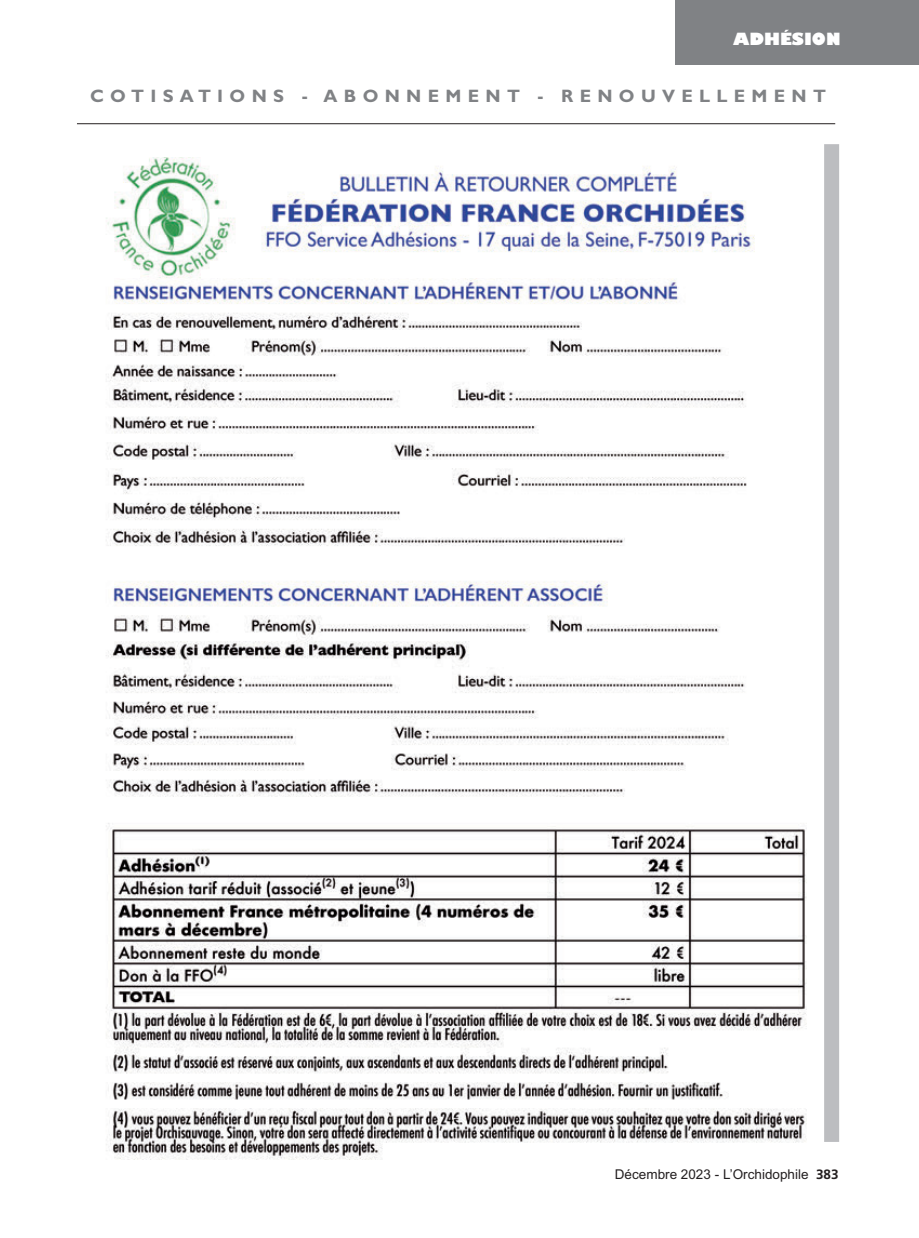
<style>
.page{position:relative;width:919px;height:1238px;background:#fff}
.page>*{position:absolute;margin:0;border:0;box-sizing:border-box;transform-origin:0 0}
.t1{font:700 18px "Gill Sans";letter-spacing:.35em;color:#808285}
.t2{font:800 16.5px "Gill Sans";color:#fff}
.t3{font:13.5px "Arial";color:#231f20}
.s1{font-family:"Frutiger";font-weight:700}
</style>
<div class="page">
<div style="left:674px;top:0;width:244px;height:65px;background:#808285"></div>
<hr style="left:77px;top:123px;width:758px;height:1px;background:#231f20">
<div style="left:824px;top:144px;width:15px;height:997px;background:#bcbdc0"></div>
<img style="left:106px;top:157px;width:701px;height:1002px">
<p class="t2" style="left:733px;top:30px;width:109px">ADHÉSION</p>
<p class="t1" style="left:90px;top:85px;width:737px">COTISATIONS - ABONNEMENT - RENOUVELLEMENT</p>
<p class="t3" style="left:615px;top:1166px;width:225px">Décembre 2023 - L’Orchidophile <span class="s1">383</span></p>
</div>
